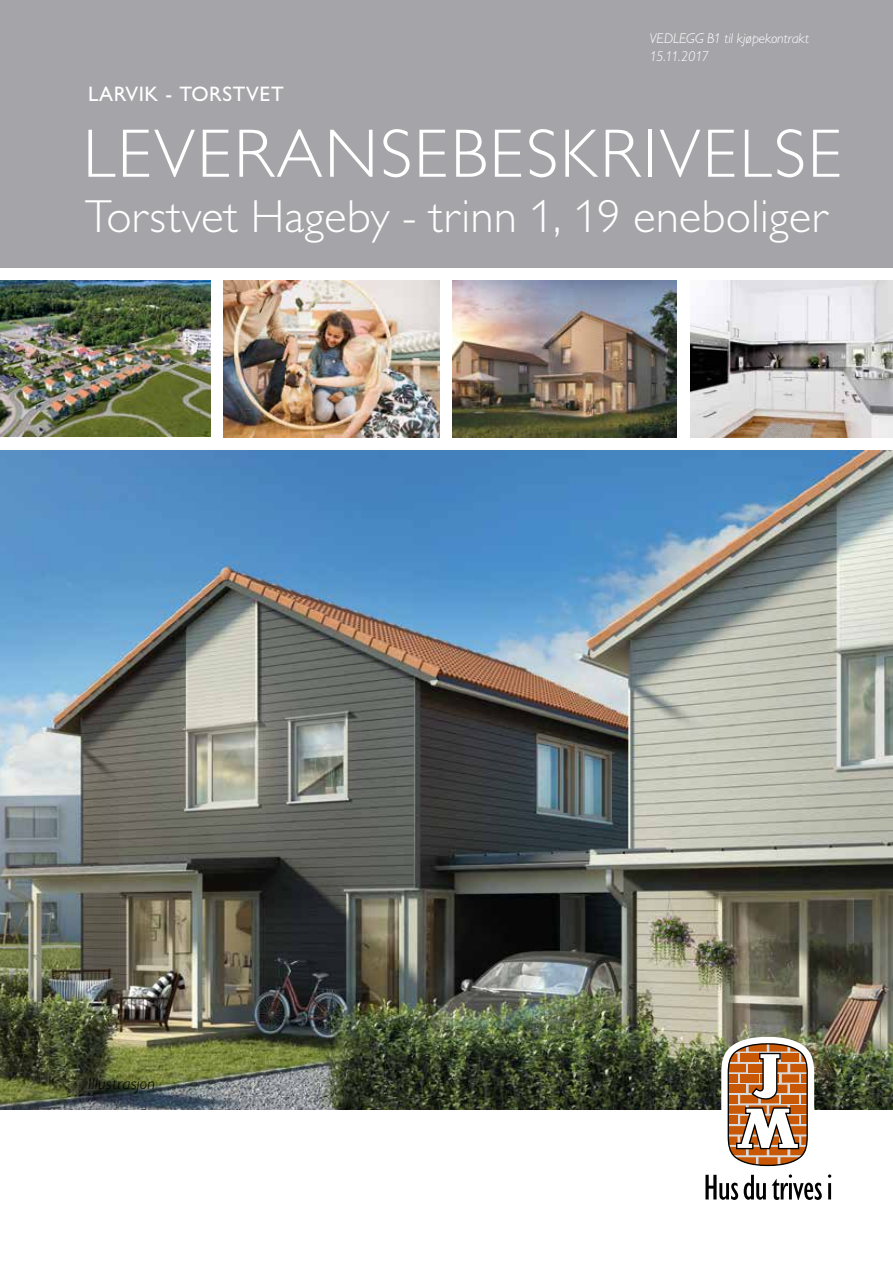
<style>
.page{position:relative;width:893px;height:1263px;background:#fff}
.page>*{position:absolute;margin:0;border:0;box-sizing:border-box;transform-origin:0 0}
.t1{font:300 69px "Gill Sansfor JM";letter-spacing:.03em;color:#fff}
.t2{font:300 46.5px "Gill Sansfor JM";letter-spacing:.01em;color:#fff}
.t3{font:21px "Gill Sansfor JM";letter-spacing:.03em;color:#fff}
.t4{font:italic 300 16.5px "Gill Sansfor JM";letter-spacing:.02em;color:#000}
.t5{font:italic 300 14.25px/18px "Gill Sansfor JM";color:#fff}
</style>
<div class="page">
<img style="left:0;top:451px;width:893px;height:659px">
<img style="left:0;top:281px;width:210px;height:155px">
<img style="left:223px;top:280px;width:216px;height:157px">
<img style="left:452px;top:280px;width:225px;height:157px">
<div style="left:0;top:0;width:893px;height:268px;background:#a5a4a8"></div>
<img style="left:690px;top:281px;width:203px;height:157px">
<svg style="left:705px;top:1037px;width:126px;height:163px"></svg>
<p class="t5" style="left:649px;top:29px;width:161px">VEDLEGG B1 til kjøpekontrakt<br>15.11.2017</p>
<h3 class="t3" style="left:88px;top:82px;width:197px">LARVIK - TORSTVET</h3>
<h1 class="t1" style="left:83px;top:112px;width:761px">LEVERANSEBESKRIVELSE</h1>
<h2 class="t2" style="left:85px;top:188px;width:746px">Torstvet Hageby - trinn 1, 19 eneboliger</h2>
<p class="t4" style="left:88px;top:1074px;width:68px">Illustrasjon</p>
</div>
